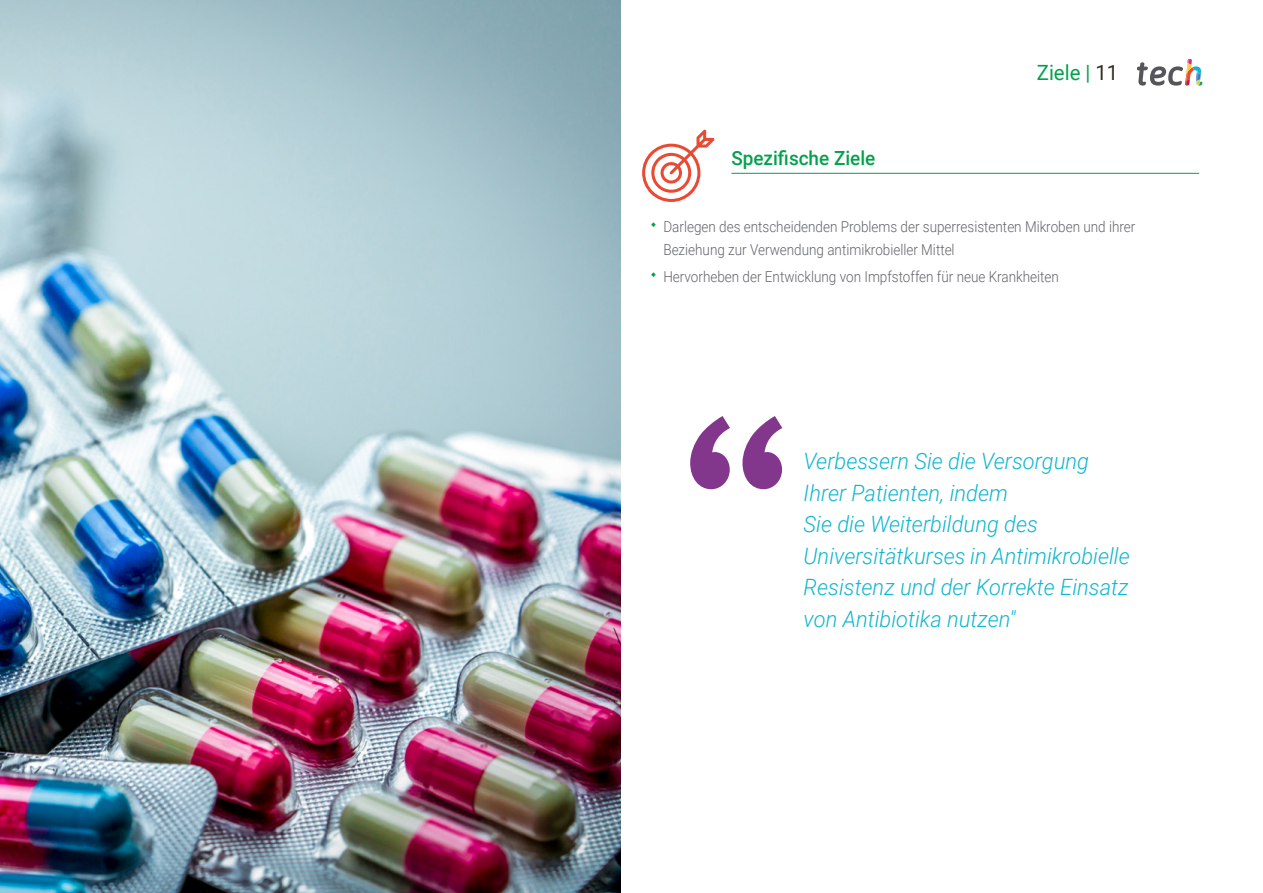
<style>
.page{position:relative;width:1263px;height:893px;background:#fff}
.page>*{position:absolute;margin:0;border:0;box-sizing:border-box;transform-origin:0 0}
.t1{font:italic 300 22.5px/31.5px "Roboto";color:#0fb6cf}
.t2{font:21px "Roboto";color:#04a14d}
.t3{font:500 19.5px "Roboto";color:#04a14d}
.t4{font:300 15px/22.5px "Roboto";color:#61646a;scale:.9 1}
.s1{color:#312e20}
</style>
<div class="page">
<svg style="left:642px;top:130px;width:72px;height:72px"></svg>
<hr style="left:731px;top:173px;width:468px;height:1px;background:#04a14d">
<svg style="left:1137px;top:59px;width:65px;height:27px"></svg>
<img style="left:0;top:0;width:621px;height:893px">
<svg style="left:690px;top:416px;width:92px;height:73px"></svg>
<h3 class="t3" style="left:731px;top:144px;width:145px">Spezifische Ziele</h3>
<h2 class="t2" style="left:1037px;top:57px;width:83px">Ziele | <span class="s1">11</span></h2>
<p class="t4" style="left:663px;top:215px;width:526px">Darlegen des entscheidenden Problems der superresistenten Mikroben und ihrer<br>Beziehung zur Verwendung antimikrobieller Mittel</p>
<p class="t4" style="left:663px;top:264px;width:441px">Hervorheben der Entwicklung von Impfstoffen für neue Krankheiten</p>
<h1 class="t1" style="left:803px;top:445px;width:328px">Verbessern Sie die Versorgung<br>Ihrer Patienten, indem<br>Sie die Weiterbildung des<br>Universitätkurses in Antimikrobielle<br>Resistenz und der Korrekte Einsatz von Antibiotika nutzen"</h1>
</div>
